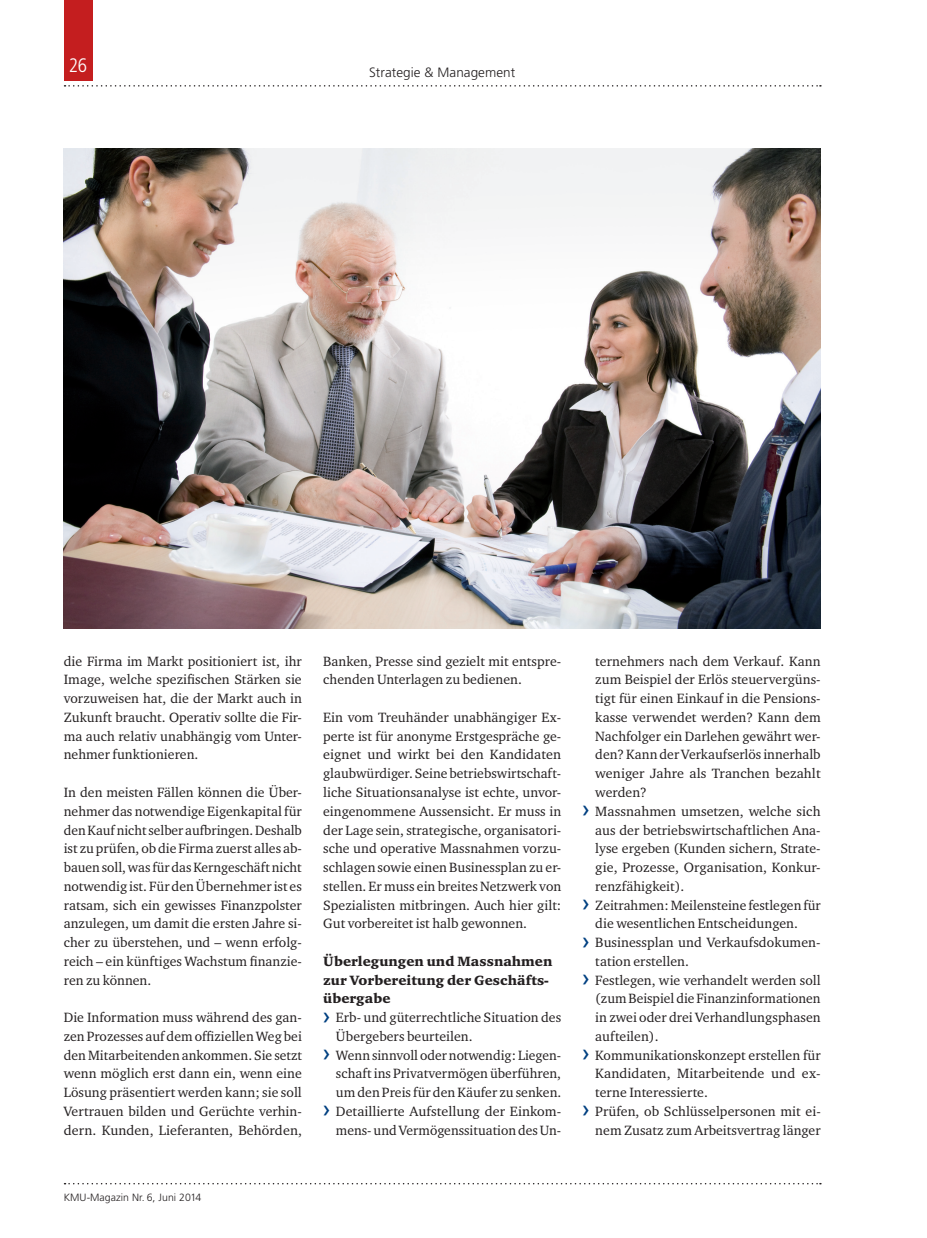
<style>
.page{position:relative;width:927px;height:1238px;background:#fff}
.page>*{position:absolute;margin:0;border:0;box-sizing:border-box;transform-origin:0 0}
.t1{font:300 condensed 19.5px "Frutiger LT Std";color:#fff}
.t2{font:13.8px/18.8px "Charter ITC";letter-spacing:.005em;color:#231f20;text-align:justify}
.t3{font:13.8px/18.8px "Charter ITC Blac";letter-spacing:.005em;color:#231f20}
.t4{font:300 13.5px "Frutiger LT Std";letter-spacing:.005em;color:#231f20}
.t5{font:300 10.5px "Frutiger LT Std";letter-spacing:.005em;color:#231f20}
.s1{font-family:"Frutiger LT Std";font-size:24px;color:#014081}
</style>
<div class="page">
<svg style="left:65px;top:85px;width:756px;height:2px"></svg>
<svg style="left:65px;top:1183px;width:756px;height:1px"></svg>
<div style="left:64px;top:0;width:28px;height:81px;background:#c41e1f"></div>
<img style="left:64px;top:149px;width:757px;height:479px">
<h1 class="t1" style="left:69px;top:54px;width:20px">26</h1>
<p class="t4" style="left:369px;top:64px;width:148px">Strategie &amp; Management</p>
<p class="t2" style="left:64px;top:651px;width:240px">die Firma im Markt positioniert ist, ihr Image, welche spezifischen Stärken sie vorzuweisen hat, die der Markt auch in Zukunft braucht. Operativ sollte die Fir&shy;ma auch relativ unabhängig vom Unter&shy;nehmer funktionieren.</p>
<p class="t2" style="left:64px;top:782px;width:240px">In den meisten Fällen können die Über&shy;nehmer das notwendige Eigenkapital für den Kauf nicht selber aufbringen. Deshalb ist zu prüfen, ob die Firma zuerst alles ab&shy;bauen soll, was für das Kerngeschäft nicht notwendig ist. Für den Übernehmer ist es ratsam, sich ein gewisses Finanzpolster anzulegen, um damit die ersten Jahre si&shy;cher zu überstehen, und – wenn erfolg&shy;reich – ein künftiges Wachstum finanzie&shy;ren zu können.</p>
<p class="t2" style="left:64px;top:1007px;width:240px">Die Information muss während des gan&shy;zen Prozesses auf dem offiziellen Weg bei den Mitarbeitenden ankommen. Sie setzt wenn möglich erst dann ein, wenn eine Lösung präsentiert werden kann; sie soll Vertrauen bilden und Gerüchte verhin&shy;dern. Kunden, Lieferanten, Behörden,</p>
<p class="t2" style="left:323px;top:651px;width:240px">Banken, Presse sind gezielt mit entspre&shy;chenden Unterlagen zu bedienen.</p>
<p class="t2" style="left:323px;top:707px;width:240px">Ein vom Treuhänder unabhängiger Ex&shy;perte ist für anonyme Erstgespräche ge&shy;eignet und wirkt bei den Kandidaten glaubwürdiger. Seine betriebswirtschaft&shy;liche Situationsanalyse ist echte, unvor&shy;eingenommene Aussensicht. Er muss in der Lage sein, strategische, organisatori&shy;sche und operative Massnahmen vorzu&shy;schlagen sowie einen Businessplan zu er&shy;stellen. Er muss ein breites Netzwerk von Spezialisten mitbringen. Auch hier gilt:<br>Gut vorbereitet ist halb gewonnen.</p>
<p class="t3" style="left:323px;top:951px;width:231px">Überlegungen und Massnahmen zur Vorbereitung der Geschäfts&shy;übergabe</p>
<p class="t2" style="left:323px;top:1007px;width:240px"><span class="s1">›</span> Erb- und güterrechtliche Situation des</p>
<p class="t2" style="left:336px;top:1026px;width:138px">Übergebers beurteilen.</p>
<p class="t2" style="left:323px;top:1045px;width:240px"><span class="s1">›</span> Wenn sinnvoll oder notwendig: Liegen-</p>
<p class="t2" style="left:336px;top:1063px;width:227px">schaft ins Privatvermögen überführen,</p>
<p class="t2" style="left:336px;top:1082px;width:227px">um den Preis für den Käufer zu senken.</p>
<p class="t2" style="left:323px;top:1101px;width:240px"><span class="s1">›</span> Detaillierte Aufstellung der Einkom-</p>
<p class="t2" style="left:336px;top:1120px;width:227px">mens- und Vermögenssituation des Un-</p>
<p class="t2" style="left:595px;top:651px;width:227px">ternehmers nach dem Verkauf. Kann</p>
<p class="t2" style="left:595px;top:670px;width:227px">zum Beispiel der Erlös steuervergüns-</p>
<p class="t2" style="left:595px;top:688px;width:227px">tigt für einen Einkauf in die Pensions-</p>
<p class="t2" style="left:595px;top:707px;width:227px">kasse verwendet werden? Kann dem</p>
<p class="t2" style="left:595px;top:726px;width:227px">Nachfolger ein Darlehen gewährt wer-</p>
<p class="t2" style="left:595px;top:745px;width:227px">den? Kann der Verkaufserlös innerhalb</p>
<p class="t2" style="left:595px;top:763px;width:227px">weniger Jahre als Tranchen bezahlt</p>
<p class="t2" style="left:595px;top:782px;width:53px">werden?</p>
<p class="t2" style="left:583px;top:801px;width:240px"><span class="s1">›</span> Massnahmen umsetzen, welche sich</p>
<p class="t2" style="left:595px;top:820px;width:227px">aus der betriebswirtschaftlichen Ana-</p>
<p class="t2" style="left:595px;top:838px;width:227px">lyse ergeben (Kunden sichern, Strate-</p>
<p class="t2" style="left:595px;top:857px;width:227px">gie, Prozesse, Organisation, Konkur-</p>
<p class="t2" style="left:595px;top:876px;width:91px">renzfähigkeit).</p>
<p class="t2" style="left:583px;top:895px;width:240px"><span class="s1">›</span> Zeitrahmen: Meilensteine festlegen für</p>
<p class="t2" style="left:595px;top:913px;width:204px">die wesentlichen Entscheidungen.</p>
<p class="t2" style="left:583px;top:932px;width:239px"><span class="s1">›</span> Businessplan und Verkaufsdokumen-</p>
<p class="t2" style="left:595px;top:951px;width:95px">tation erstellen.</p>
<p class="t2" style="left:583px;top:970px;width:240px"><span class="s1">›</span> Festlegen, wie verhandelt werden soll</p>
<p class="t2" style="left:595px;top:988px;width:227px">(zum Beispiel die Finanzinformationen</p>
<p class="t2" style="left:595px;top:1007px;width:227px">in zwei oder drei Verhandlungsphasen</p>
<p class="t2" style="left:595px;top:1026px;width:65px">aufteilen).</p>
<p class="t2" style="left:583px;top:1045px;width:240px"><span class="s1">›</span> Kommunikationskonzept erstellen für</p>
<p class="t2" style="left:595px;top:1063px;width:227px">Kandidaten, Mitarbeitende und ex-</p>
<p class="t2" style="left:595px;top:1082px;width:114px">terne Interessierte.</p>
<p class="t2" style="left:583px;top:1101px;width:240px"><span class="s1">›</span> Prüfen, ob Schlüsselpersonen mit ei-</p>
<p class="t2" style="left:595px;top:1120px;width:227px">nem Zusatz zum Arbeitsvertrag länger</p>
<p class="t5" style="left:64px;top:1191px;width:139px">KMU-Magazin Nr. 6, Juni 2014</p>
</div>
